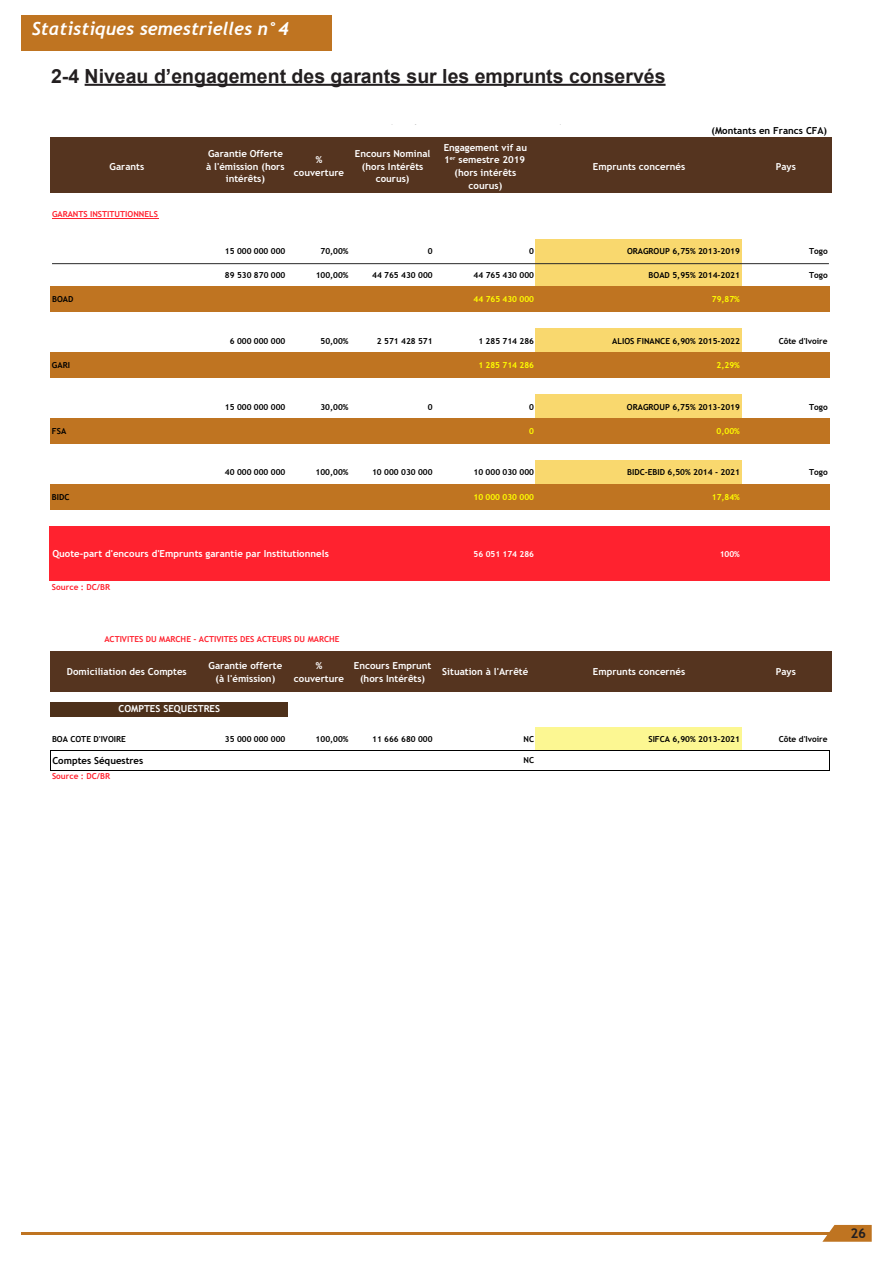
<style>
.page{position:relative;width:893px;height:1263px;background:#fff}
.page>*{position:absolute;margin:0;border:0;box-sizing:border-box;transform-origin:0 0}
.t1{font:700 19.5px "Arial";color:#231f20}
.t2{font:italic 700 18px "Trebuchet";color:#fff}
.t3{font:700 13.5px "Trebuchet MS";color:#231f20}
.t4{font:700 10.95px "Trebuchet MS";color:#000}
.t5{font:700 9.6px/12.8px "Trebuchet MS";color:#fff;text-align:center}
.t6{font:700 9.6px "Trebuchet MS";color:#000}
.t7{font:700 8.25px "Trebuchet MS";color:#000}
.t8{font:700 8.25px "Trebuchet MS";letter-spacing:-.005em;color:#ff222f}
.t9{font:700 8.25px "Trebuchet MS";color:#ff0}
.t10{font:700 8.25px "Trebuchet MS";color:#fff}
</style>
<div class="page">
<div style="left:50px;top:702px;width:237px;height:15px;background:#4d301a"></div>
<div style="left:50px;top:526px;width:780px;height:54px;background:#ff222f"></div>
<div style="left:50px;top:286px;width:780px;height:26px;background:#bf7421"></div>
<div style="left:50px;top:352px;width:780px;height:26px;background:#bf7421"></div>
<div style="left:50px;top:418px;width:780px;height:26px;background:#bf7421"></div>
<div style="left:50px;top:484px;width:780px;height:25px;background:#bf7421"></div>
<div style="left:50px;top:137px;width:781px;height:56px;background:#55341f"></div>
<div style="left:50px;top:651px;width:781px;height:41px;background:#55341f"></div>
<div style="left:536px;top:239px;width:206px;height:24px;background:#f9d86e"></div>
<div style="left:536px;top:263px;width:206px;height:23px;background:#f9d86e"></div>
<div style="left:536px;top:329px;width:206px;height:23px;background:#f9d86e"></div>
<div style="left:536px;top:395px;width:206px;height:23px;background:#f9d86e"></div>
<div style="left:536px;top:460px;width:206px;height:24px;background:#f9d86e"></div>
<div style="left:536px;top:727px;width:206px;height:23px;background:#fcf792"></div>
<hr style="left:52px;top:218px;width:106px;height:1px;background:#ff222f">
<svg style="left:50px;top:751px;width:1px;height:19px"></svg>
<svg style="left:829px;top:751px;width:1px;height:19px"></svg>
<hr style="left:50px;top:750px;width:780px;height:1px;background:#000">
<hr style="left:50px;top:770px;width:780px;height:1px;background:#000">
<hr style="left:52px;top:263px;width:777px;height:1px;background:#282828">
<hr style="left:85px;top:84px;width:581px;height:2px;background:#231f20">
<div style="left:21px;top:15px;width:311px;height:36px;background:#bf7421"></div>
<hr style="left:21px;top:1232px;width:824px;height:2px;background:#bf7421">
<svg style="left:822px;top:1225px;width:50px;height:17px"></svg>
<p class="t2" style="left:32px;top:18px;width:259px">Statistiques semestrielles n°4</p>
<p class="t1" style="left:51px;top:62px;width:616px">2-4 Niveau d’engagement des garants sur les emprunts conservés</p>
<p class="t4" style="left:219px;top:68px;width:131px">2-SITUATION DU MARCHE</p>
<p class="t6" style="left:711px;top:125px;width:117px">(Montants en Francs CFA)</p>
<p class="t5" style="left:110px;top:160px;width:36px">Garants</p>
<p class="t8" style="left:52px;top:209px;width:107px">GARANTS INSTITUTIONNELS</p>
<p class="t5" style="left:206px;top:147px;width:80px">Garantie Offerte à l'émission (hors intérêts)</p>
<p class="t5" style="left:294px;top:154px;width:52px">% couverture</p>
<p class="t5" style="left:355px;top:147px;width:77px">Encours Nominal (hors Intérêts courus)</p>
<p class="t5" style="left:444px;top:141px;width:85px">Engagement vif au<br>1<sup>er</sup> semestre 2019 (hors intérêts courus)</p>
<p class="t5" style="left:593px;top:160px;width:94px">Emprunts concernés</p>
<p class="t5" style="left:776px;top:160px;width:22px">Pays</p>
<p class="t7" style="left:225px;top:246px;width:62px">15 000 000 000</p>
<p class="t7" style="left:320px;top:246px;width:30px">70,00%</p>
<p class="t7" style="left:428px;top:246px;width:6px">0</p>
<p class="t7" style="left:529px;top:246px;width:6px">0</p>
<p class="t7" style="left:627px;top:246px;width:114px">ORAGROUP 6,75% 2013-2019</p>
<p class="t7" style="left:809px;top:246px;width:20px">Togo</p>
<p class="t7" style="left:225px;top:270px;width:62px">89 530 870 000</p>
<p class="t7" style="left:316px;top:270px;width:34px">100,00%</p>
<p class="t7" style="left:372px;top:270px;width:62px">44 765 430 000</p>
<p class="t7" style="left:474px;top:270px;width:62px">44 765 430 000</p>
<p class="t7" style="left:649px;top:270px;width:93px">BOAD 5,95% 2014-2021</p>
<p class="t7" style="left:809px;top:270px;width:20px">Togo</p>
<p class="t7" style="left:52px;top:294px;width:23px">BOAD</p>
<p class="t9" style="left:474px;top:294px;width:62px">44 765 430 000</p>
<p class="t9" style="left:712px;top:294px;width:30px">79,87%</p>
<p class="t7" style="left:230px;top:336px;width:57px">6 000 000 000</p>
<p class="t7" style="left:320px;top:336px;width:30px">50,00%</p>
<p class="t7" style="left:377px;top:336px;width:57px">2 571 428 571</p>
<p class="t7" style="left:478px;top:336px;width:57px">1 285 714 286</p>
<p class="t7" style="left:612px;top:336px;width:129px">ALIOS FINANCE 6,90% 2015-2022</p>
<p class="t7" style="left:779px;top:336px;width:51px">Côte d'Ivoire</p>
<p class="t7" style="left:52px;top:360px;width:20px">GARI</p>
<p class="t9" style="left:478px;top:360px;width:57px">1 285 714 286</p>
<p class="t9" style="left:717px;top:360px;width:25px">2,29%</p>
<p class="t7" style="left:225px;top:401px;width:62px">15 000 000 000</p>
<p class="t7" style="left:320px;top:401px;width:30px">30,00%</p>
<p class="t7" style="left:428px;top:401px;width:6px">0</p>
<p class="t7" style="left:529px;top:401px;width:6px">0</p>
<p class="t7" style="left:627px;top:401px;width:114px">ORAGROUP 6,75% 2013-2019</p>
<p class="t7" style="left:809px;top:401px;width:20px">Togo</p>
<p class="t7" style="left:52px;top:426px;width:16px">FSA</p>
<p class="t9" style="left:529px;top:426px;width:6px">0</p>
<p class="t9" style="left:717px;top:426px;width:25px">0,00%</p>
<p class="t7" style="left:225px;top:467px;width:62px">40 000 000 000</p>
<p class="t7" style="left:316px;top:467px;width:34px">100,00%</p>
<p class="t7" style="left:372px;top:467px;width:62px">10 000 030 000</p>
<p class="t7" style="left:474px;top:467px;width:62px">10 000 030 000</p>
<p class="t7" style="left:627px;top:467px;width:114px">BIDC-EBID 6,50% 2014 - 2021</p>
<p class="t7" style="left:809px;top:467px;width:20px">Togo</p>
<p class="t7" style="left:52px;top:492px;width:19px">BIDC</p>
<p class="t9" style="left:473px;top:492px;width:62px">10 000 030 000</p>
<p class="t9" style="left:712px;top:492px;width:30px">17,84%</p>
<p class="t5" style="left:52px;top:547px;width:278px">Quote-part d'encours d'Emprunts garantie par Institutionnels</p>
<p class="t10" style="left:474px;top:549px;width:62px">56 051 174 286</p>
<p class="t10" style="left:720px;top:549px;width:22px">100%</p>
<p class="t8" style="left:52px;top:582px;width:60px">Source : DC/BR</p>
<p class="t8" style="left:104px;top:634px;width:237px">ACTIVITES DU MARCHE - ACTIVITES DES ACTEURS DU MARCHE</p>
<p class="t5" style="left:67px;top:665px;width:121px">Domiciliation des Comptes</p>
<p class="t5" style="left:209px;top:659px;width:75px">Garantie offerte (à l'émission)</p>
<p class="t5" style="left:294px;top:659px;width:52px">% couverture</p>
<p class="t5" style="left:354px;top:659px;width:79px">Encours Emprunt (hors Intérêts)</p>
<p class="t5" style="left:442px;top:665px;width:87px">Situation à l'Arrêté</p>
<p class="t5" style="left:593px;top:665px;width:94px">Emprunts concernés</p>
<p class="t5" style="left:776px;top:665px;width:22px">Pays</p>
<p class="t5" style="left:118px;top:702px;width:103px">COMPTES SEQUESTRES</p>
<p class="t7" style="left:52px;top:733px;width:75px">BOA COTE D'IVOIRE</p>
<p class="t7" style="left:225px;top:733px;width:62px">35 000 000 000</p>
<p class="t7" style="left:316px;top:733px;width:34px">100,00%</p>
<p class="t7" style="left:372px;top:733px;width:62px">11 666 680 000</p>
<p class="t7" style="left:523px;top:733px;width:12px">NC</p>
<p class="t7" style="left:648px;top:733px;width:93px">SIFCA 6,90% 2013-2021</p>
<p class="t7" style="left:779px;top:733px;width:51px">Côte d'Ivoire</p>
<p class="t6" style="left:52px;top:754px;width:93px">Comptes Séquestres</p>
<p class="t7" style="left:523px;top:755px;width:12px">NC</p>
<p class="t8" style="left:52px;top:771px;width:60px">Source : DC/BR</p>
<p class="t3" style="left:850px;top:1225px;width:17px">26</p>
</div>
